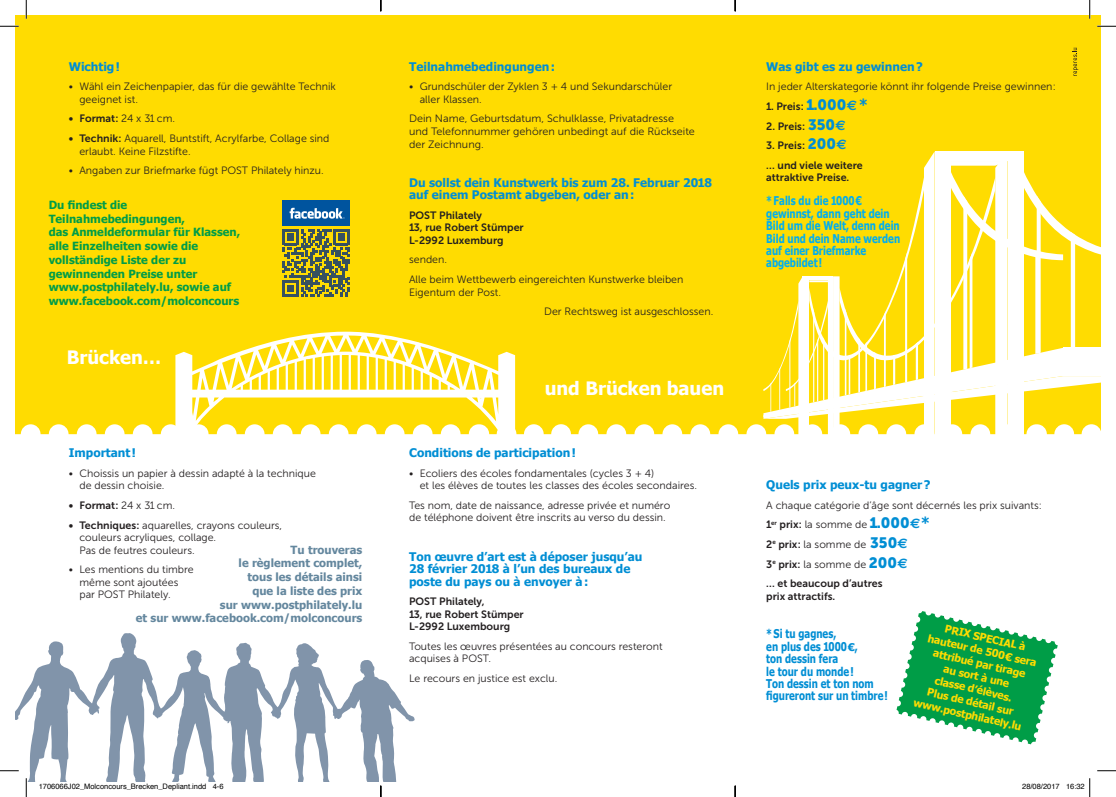
<style>
.page{position:relative;width:1116px;height:797px;background:#fff}
.page>*{position:absolute;margin:0;border:0;box-sizing:border-box;transform-origin:0 0}
.Titre_principal{font:700 18.5px "Tahoma";color:#fff}
.Texte{font:700 12.12px/12.4px "Tahoma";color:#00aeef;scale:.8 1}
.Texte-2{font:700 12.12px/12.6px "Tahoma";color:#008ed4;scale:.8 1}
.Texte-3{font:700 11.88px/12.5px "Tahoma";color:#008ed4}
.Texte-4{font:700 11.25px/13.8px "Tahoma";color:#009d47}
.Texte-5{font:700 11.25px/13.8px "Tahoma";color:#64879e;text-align:right}
.Texte-6{font:10.62px/12.5px "Museo Sans 300";color:#231f20}
.Texte-7{font:10.62px/12.5px "Museo Sans 700";color:#231f20}
.Texte-8{font:700 10.62px/13.1px "Tahoma";color:#ffdc01;text-align:center}
.t1{font:7.5px "Helvetica";color:#000}
.s1{font-family:"Museo Sans 300"}
.s2{font-family:"Museo Sans 700"}
.s3{font-family:"Museo Sans 900";font-size:15px;color:#008ed4}
.s4{font-family:"Euro Sans";font-weight:700;font-size:13.75px;color:#008ed4}
.s5{font-family:"Tahoma";font-weight:700;font-size:15px;color:#008ed4}
.s6{font-size:10.62px}
</style>
<div class="page">
<div style="left:16px;top:16px;width:1084px;height:418px;background:#ffdc01"></div>
<svg style="left:1072px;top:48px;width:6px;height:28px"></svg>
<svg style="left:175px;top:332px;width:340px;height:103px;fill:#ffdc01"></svg>
<svg style="left:896px;top:611px;width:161px;height:133px"></svg>
<div style="left:282px;top:200px;width:68px;height:26px;background:#00549e"></div>
<svg style="left:289px;top:208px;width:55px;height:11px"></svg>
<svg style="left:282px;top:229px;width:68px;height:67px;background:#83863b"></svg>
<svg style="left:763px;top:151px;width:337px;height:284px"></svg>
<svg style="left:16px;top:633px;width:399px;height:148px"></svg>
<svg style="left:0;top:25px;width:19px;height:2px"></svg>
<svg style="left:1097px;top:25px;width:18px;height:2px"></svg>
<svg style="left:0;top:770px;width:19px;height:1px"></svg>
<svg style="left:1097px;top:770px;width:18px;height:1px"></svg>
<svg style="left:25px;top:0;width:2px;height:19px"></svg>
<svg style="left:25px;top:778px;width:2px;height:19px"></svg>
<svg style="left:1088px;top:0;width:2px;height:19px"></svg>
<svg style="left:1089px;top:778px;width:1px;height:19px"></svg>
<svg style="left:380px;top:785px;width:1px;height:12px"></svg>
<svg style="left:734px;top:0;width:2px;height:11px"></svg>
<svg style="left:734px;top:785px;width:2px;height:12px"></svg>
<p class="Texte-3" style="left:69px;top:60px;width:53px">Wichtig!</p>
<p class="Texte-6" style="left:79px;top:81px;width:258px;text-indent:-11px">• Wähl ein Zeichenpapier, das für die gewählte Technik geeignet ist.</p>
<p class="Texte-7" style="left:69px;top:113px;width:108px">• Format : <span class="s1">24 x 31 cm.</span></p>
<p class="Texte-6" style="left:79px;top:132px;width:251px;text-indent:-11px"><span class="s2">• Technik :</span> Aquarell, Buntstift, Acrylfarbe, Collage sind erlaubt. Keine Filzstifte.</p>
<p class="Texte-6" style="left:69px;top:164px;width:256px">• Angaben zur Briefmarke fügt POST Philately hinzu.</p>
<p class="Texte-4" style="left:49px;top:197px;width:193px">Du findest die<br>Teilnahmebedingungen,<br>das Anmeldeformular für Klassen, alle Einzelheiten sowie die vollständige Liste der zu gewinnenden Preise unter www.postphilately.lu, sowie auf www.facebook.com/molconcours</p>
<p class="Titre_principal" style="left:67px;top:346px;width:96px">Brücken…</p>
<p class="Texte-3" style="left:69px;top:446px;width:69px">Important !</p>
<p class="Texte-6" style="left:79px;top:467px;width:238px;text-indent:-11px">• Choissis un papier à dessin adapté à la technique de dessin choisie.</p>
<p class="Texte-7" style="left:69px;top:499px;width:108px">• Format : <span class="s1">24 x 31 cm.</span></p>
<p class="Texte-6" style="left:79px;top:518px;width:204px;text-indent:-11px"><span class="s2">• Techniques :</span> aquarelles, crayons couleurs, couleurs acryliques, collage.<br>Pas de feutres couleurs.</p>
<p class="Texte-6" style="left:79px;top:563px;width:116px;text-indent:-11px">• Les mentions du timbre même sont ajoutées par POST Philately.</p>
<p class="Texte-5" style="left:239px;top:542px;width:125px">Tu trouveras<br>le règlement complet, tous les détails ainsi que la liste des prix</p>
<p class="Texte-5" style="left:136px;top:597px;width:228px">sur www.postphilately.lu<br>et sur www.facebook.com/molconcours</p>
<p class="Texte-3" style="left:409px;top:60px;width:147px">Teilnahmebedingungen:</p>
<p class="Texte-6" style="left:420px;top:81px;width:254px;text-indent:-11px">• Grundschüler der Zyklen 3 + 4 und Sekundarschüler aller Klassen.</p>
<p class="Texte-6" style="left:409px;top:113px;width:287px">Dein Name, Geburtsdatum, Schulklasse, Privatadresse und Telefonnummer gehören unbedingt auf die Rückseite der Zeichnung.</p>
<p class="Texte-3" style="left:409px;top:176px;width:304px">Du sollst dein Kunstwerk bis zum 28. Februar 2018 auf einem Postamt abgeben, oder an:</p>
<p class="Texte-7" style="left:409px;top:209px;width:116px">POST Philately<br>13, rue Robert Stümper<br>L-2992 Luxemburg</p>
<p class="Texte-6" style="left:409px;top:253px;width:39px">senden.</p>
<p class="Texte-6" style="left:409px;top:273px;width:276px">Alle beim Wettbewerb eingereichten Kunstwerke bleiben<br>Eigentum der Post.</p>
<p class="Texte-6" style="left:544px;top:305px;width:171px">Der Rechtsweg ist ausgeschlossen.</p>
<p class="Titre_principal" style="left:544px;top:376px;width:181px">und Brücken bauen</p>
<p class="Texte-3" style="left:409px;top:446px;width:168px">Conditions de participation!</p>
<p class="Texte-6" style="left:420px;top:467px;width:279px;text-indent:-11px">• Ecoliers des écoles fondamentales (cycles 3 + 4)<br>et les élèves de toutes les classes des écoles secondaires.</p>
<p class="Texte-6" style="left:409px;top:499px;width:263px">Tes nom, date de naissance, adresse privée et numéro de téléphone doivent être inscrits au verso du dessin.</p>
<p class="Texte-3" style="left:409px;top:549px;width:235px">Ton œuvre d’art est à déposer jusqu’au<br>28 février 2018 à l’un des bureaux de poste du pays ou à envoyer à:</p>
<p class="Texte-7" style="left:409px;top:595px;width:116px">POST Philately,<br>13, rue Robert Stümper<br>L-2992 Luxembourg</p>
<p class="Texte-6" style="left:409px;top:640px;width:255px">Toutes les œuvres présentées au concours resteront acquises à POST.</p>
<p class="Texte-6" style="left:409px;top:672px;width:150px">Le recours en justice est exclu.</p>
<p class="Texte-3" style="left:766px;top:60px;width:158px">Was gibt es zu gewinnen?</p>
<p class="Texte-6" style="left:766px;top:81px;width:291px">In jeder Alterskategorie könnt ihr folgende Preise gewinnen :</p>
<p class="Texte-7" style="left:766px;top:100px;width:104px">1. Preis : <span class="s3">1.000</span> <span class="s4">A</span><span class="s5">*</span></p>
<p class="Texte-7" style="left:766px;top:120px;width:81px">2. Preis : <span class="s3">350</span> <span class="s4">A</span></p>
<p class="Texte-7" style="left:766px;top:139px;width:82px">3. Preis : <span class="s3">200</span> <span class="s4">A</span></p>
<p class="Texte-7" style="left:766px;top:159px;width:98px">… und viele weitere attraktive Preise.</p>
<p class="Texte" style="left:766px;top:194px;width:169px">*Falls du die 1000€ gewinnst, dann geht dein<br>Bild um die Welt, denn dein<br>Bild und dein Name werden auf einer Briefmarke abgebildet !</p>
<p class="Texte-3" style="left:766px;top:478px;width:166px">Quels prix peux-tu gagner?</p>
<p class="Texte-6" style="left:766px;top:499px;width:277px">A chaque catégorie d’âge sont décernés les prix suivants :</p>
<p class="Texte-6" style="left:766px;top:518px;width:165px"><span class="s2">1</span><sup>er</sup> <span class="s2">prix :</span> la somme de <span class="s3">1.000</span> <span class="s4">A</span><span class="s5">*</span></p>
<p class="Texte-6" style="left:766px;top:538px;width:143px"><span class="s2">2</span><sup>e</sup> <span class="s2">prix :</span> la somme de <span class="s3">350</span> <span class="s4">A</span></p>
<p class="Texte-6" style="left:766px;top:557px;width:143px"><span class="s2">3</span><sup>e</sup> <span class="s2">prix :</span> la somme de <span class="s3">200</span> <span class="s4">A</span></p>
<p class="Texte-7" style="left:766px;top:577px;width:118px">… et beaucoup d’autres prix attractifs.</p>
<p class="Texte-8" style="left:932px;top:618px;width:113px;rotate:13deg">PRIX SPECIAL à hauteur de 500€ sera attribué par tirage<br>au sort à une<br>classe d’élèves.<br>Plus de détail sur www.postphilately.lu</p>
<p class="Texte-2" style="left:766px;top:626px;width:154px">*Si tu gagnes,<br>en plus des 1000<span class="s6">€</span>,<br>ton dessin fera<br>le tour du monde!<br>Ton dessin et ton nom figureront sur un timbre!</p>
<p class="t1" style="left:39px;top:781px;width:186px">1706066J02_Molconcours_Brecken_Depliant.indd 4-6</p>
<p class="t1" style="left:1022px;top:781px;width:64px">28/08/2017 16:32</p>
</div>
